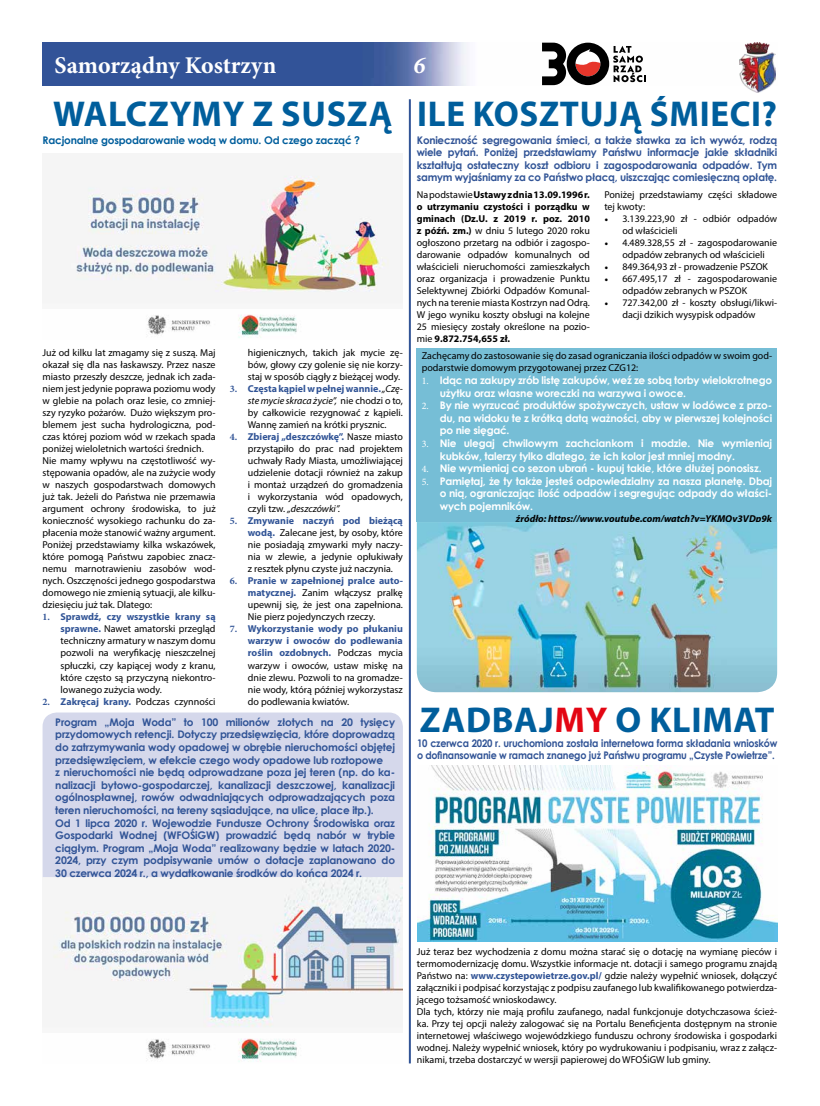
<style>
.page{position:relative;width:820px;height:1106px;background:#fff}
.page>*{position:absolute;margin:0;border:0;box-sizing:border-box;transform-origin:0 0}
.t1{font:700 36px "Myriad Pro";letter-spacing:.02em;color:#005e9c}
.t2{font:700 24px "Minion Pro";color:#fff}
.t3{font:italic 700 24px "Minion Pro";color:#fff}
.t4{font:700 10.5px/12.6px "Century Gothic";letter-spacing:-.02em;color:#315496}
.t5{font:700 10.5px/12.6px "Century Gothic";letter-spacing:-.02em;color:#fff}
.t6{font:700 10.5px/12.6px "Century Gothic";letter-spacing:-.02em;color:#315496;scale:.91 1}
.t7{font:700 10.5px "Century Gothic";letter-spacing:-.02em;color:#005e9c}
.t8{font:10px/12px "Myriad Pro";color:#000;text-align:justify}
.t9{font:italic 700 10px "Myriad Pro";color:#000}
.s1{font-family:"Minion Pro";font-weight:700;color:#315496}
.s2{font-weight:700;color:#315496}
.s3{font-style:italic}
.s4{font-weight:700}
.s5{font-family:"Minion Pro"}
.s6{font-family:"Minion Pro";font-weight:400;font-size:10px}
.s7{color:#e30613}
</style>
<div class="page">
<img style="left:43px;top:43px;width:733px;height:42px">
<img style="left:43px;top:877px;width:360px;height:185px">
<div style="left:43px;top:712px;width:360px;height:165px;background:#d5d8eb"></div>
<svg style="left:542px;top:43px;width:104px;height:42px"></svg>
<img style="left:739px;top:43px;width:36px;height:49px">
<img style="left:75px;top:175px;width:315px;height:163px">
<img style="left:417px;top:765px;width:360px;height:176px">
<hr style="left:408px;top:99px;width:2px;height:964px;background:#315496">
<div style="left:416px;top:349px;width:360px;height:173px;background:#76bed6"></div>
<img style="left:416px;top:522px;width:360px;height:170px">
<h2 class="t2" style="left:54px;top:48px;width:223px">Samorządny Kostrzyn</h2>
<h2 class="t3" style="left:413px;top:48px;width:13px">6</h2>
<h1 class="t1" style="left:53px;top:91px;width:340px">WALCZYMY Z SUSZĄ</h1>
<p class="t7" style="left:43px;top:132px;width:319px">Racjonalne gospodarowanie wodą w domu. Od czego zacząć ?</p>
<p class="t8" style="left:43px;top:347px;width:174px;text-align:left">Już od kilku lat zmagamy się z suszą. Maj okazał się dla nas łaskawszy. Przez nasze miasto przeszły deszcze, jednak ich zada&shy;niem jest jedynie poprawa poziomu wody w glebie na polach oraz lesie, co zmniej&shy;szy ryzyko pożarów. Dużo większym pro&shy;blemem jest sucha hydrologiczna, pod&shy;czas której poziom wód w rzekach spada poniżej wieloletnich wartości średnich.<br>Nie mamy wpływu na częstotliwość wy&shy;stępowania opadów, ale na zużycie wody w naszych gospodarstwach domowych już tak. Jeżeli do Państwa nie przemawia argument ochrony środowiska, to już konieczność wysokiego rachunku do za&shy;płacenia może stanowić ważny argument.<br>Poniżej przedstawiamy kilka wskazówek, które pomogą Państwu zapobiec znacz&shy;nemu marnotrawieniu zasobów wod&shy;nych. Oszczęności jednego gospodarstwa domowego nie zmienią sytuacji, ale kilku&shy;dziesięciu już tak. Dlatego:</p>
<p class="t8" style="left:61px;top:611px;width:156px;text-indent:-18px"><span class="s1">1.</span> <span class="s2">Sprawdź, czy wszystkie krany są sprawne.</span> Nawet amatorski przegląd techniczny armatury w naszym domu pozwoli na weryfikację nieszczelnej spłuczki, czy kapiącej wody z kranu, które często są przyczyną niekontro&shy;lowanego zużycia wody.</p>
<p class="t8" style="left:43px;top:695px;width:174px"><span class="s1">2.</span> <span class="s2">Zakręcaj krany.</span> Podczas czynności</p>
<p class="t8" style="left:248px;top:347px;width:156px">higienicznych, takich jak mycie zę&shy;bów, głowy czy golenie się nie korzy&shy;staj w sposób ciągły z bieżącej wody.</p>
<p class="t8" style="left:248px;top:383px;width:156px;text-indent:-18px"><span class="s1">3.</span> <span class="s2">Częsta kąpiel w pełnej wannie.</span> <span class="s3">„Czę&shy;ste mycie skraca życie”,</span> nie chodzi o to, by całkowicie rezygnować z kąpieli.<br>Wannę zamień na krótki prysznic.</p>
<p class="t8" style="left:248px;top:431px;width:156px;text-indent:-18px"><span class="s1">4.</span> <span class="s2">Zbieraj „deszczówkę”.</span> Nasze miasto przystąpiło do prac nad projektem uchwały Rady Miasta, umożliwiającej udzielenie dotacji również na zakup i montaż urządzeń do gromadzenia i wykorzystania wód opadowych, czyli tzw. <span class="s3">„deszczówki”.</span></p>
<p class="t8" style="left:248px;top:515px;width:156px;text-indent:-18px"><span class="s1">5.</span> <span class="s2">Zmywanie naczyń pod bieżącą wodą.</span> Zalecane jest, by osoby, które nie posiadają zmywarki myły naczy&shy;nia w zlewie, a jedynie opłukiwały z resztek płynu czyste już naczynia.</p>
<p class="t8" style="left:248px;top:575px;width:156px;text-indent:-18px"><span class="s1">6.</span> <span class="s2">Pranie w zapełnionej pralce auto&shy;matycznej.</span> Zanim włączysz pralkę upewnij się, że jest ona zapełniona.<br>Nie pierz pojedynczych rzeczy.</p>
<p class="t8" style="left:248px;top:623px;width:156px;text-indent:-18px"><span class="s1">7.</span> <span class="s2">Wykorzystanie wody po płukaniu warzyw i owoców do podlewania roślin ozdobnych.</span> Podczas mycia warzyw i owoców, ustaw miskę na dnie zlewu. Pozwoli to na gromadze&shy;nie wody, którą później wykorzystasz do podlewania kwiatów.</p>
<p class="t4" style="left:55px;top:715px;width:341px">Program „Moja Woda” to 100 milionów złotych na 20 tysięcy przydomowych retencji. Dotyczy przedsięwzięcia, które doprowadzą do zatrzymywania wody opadowej w obrębie nieruchomości objętej przedsięwzięciem, w efekcie czego wody opadowe lub roztopowe<br>z nieruchomości nie będą odprowadzane poza jej teren (np. do ka&shy;nalizacji bytowo-gospodarczej, kanalizacji deszczowej, kanalizacji ogólnospławnej, rowów odwadniających odprowadzających poza teren nieruchomości, na tereny sąsiadujące, na ulice, place itp.).<br>Od 1 lipca 2020 r. Wojewodzie Fundusze Ochrony Środowiska oraz Gospodarki Wodnej (WFOŚiGW) prowadzić będą nabór w trybie ciągłym. Program „Moja Woda” realizowany będzie w latach 2020- 2024, przy czym podpisywanie umów o dotacje zaplanowano do 30 czerwca 2024 r., a wydatkowanie środków do końca 2024 r.</p>
<h1 class="t1" style="left:417px;top:91px;width:361px">ILE KOSZTUJĄ ŚMIECI?</h1>
<p class="t4" style="left:416px;top:133px;width:362px;text-align:justify">Konieczność segregowania śmieci, a także stawka za ich wywóz, rodzą wiele pytań. Poniżej przedstawiamy Państwu informacje jakie składniki kształtują ostateczny koszt odbioru i zagospodarowania odpadów. Tym samym wyjaśniamy za co Państwo płacą, uiszczając comiesięczną opłatę.</p>
<p class="t8" style="left:416px;top:189px;width:174px">Na podstawie <span class="s4">Ustawy z dnia 13.09.1996 r. o utrzymaniu czystości i porządku w gminach (Dz.U. z 2019 r. poz. 2010 z późń. zm.)</span> w dniu 5 lutego 2020 roku ogłoszono przetarg na odbiór i zagospo&shy;darowanie odpadów komunalnych od właścicieli nieruchomości zamieszkałych oraz organizacja i prowadzenie Punktu Selektywnej Zbiórki Odpadów Komunal&shy;nych na terenie miasta Kostrzyn nad Odrą.<br>W jego wyniku koszty obsługi na kolejne 25 miesięcy zostały określone na pozio&shy;mie <span class="s4">9.872.754,655 zł.</span></p>
<p class="t8" style="left:604px;top:189px;width:174px">Poniżej przedstawiamy części składowe tej kwoty:</p>
<p class="t8" style="left:622px;top:213px;width:156px;text-indent:-18px"><span class="s5">•</span> 3.139.223,90 zł - odbiór odpadów od właścicieli</p>
<p class="t8" style="left:604px;top:237px;width:174px;text-align:center"><span class="s5">•</span> 4.489.328,55 zł - zagospodarowanie odpadów zebranych od właścicieli</p>
<p class="t8" style="left:604px;top:261px;width:165px"><span class="s5">•</span> 849.364,93 zł - prowadzenie PSZOK</p>
<p class="t8" style="left:622px;top:273px;width:156px;text-indent:-18px"><span class="s5">•</span> 667.495,17 zł - zagospodarowanie odpadów zebranych w PSZOK</p>
<p class="t8" style="left:604px;top:297px;width:174px;text-align:center"><span class="s5">•</span> 727.342,00 zł - koszty obsługi/likwi&shy;dacji dzikich wysypisk odpadów</p>
<p class="t8" style="left:421px;top:350px;width:352px">Zachęcamy do zastosowanie się do zasad ograniczania ilości odpadów w swoim god&shy;podarstwie domowym przygotowanej przez CZG12:</p>
<p class="t5" style="left:439px;top:373px;width:334px;text-indent:-18px"><span class="s6">1.</span> Idąc na zakupy zrób listę zakupów, weź ze sobą torby wielokrotnego użytku oraz własne woreczki na warzywa i owoce.</p>
<p class="t5" style="left:439px;top:398px;width:334px;text-align:justify;text-indent:-18px"><span class="s6">2.</span> By nie wyrzucać produktów spożywczych, ustaw w lodówce z przo&shy;du, na widoku te z krótką datą ważności, aby w pierwszej kolejności po nie sięgać.</p>
<p class="t5" style="left:439px;top:436px;width:334px;text-indent:-18px"><span class="s6">3.</span> Nie ulegaj chwilowym zachciankom i modzie. Nie wymieniaj kubków, talerzy tylko dlatego, że ich kolor jest mniej modny.</p>
<p class="t5" style="left:421px;top:461px;width:341px"><span class="s6">4.</span> Nie wymieniaj co sezon ubrań - kupuj takie, które dłużej ponosisz.</p>
<p class="t5" style="left:439px;top:474px;width:334px;text-align:justify;text-indent:-18px"><span class="s6">5.</span> Pamiętaj, że ty także jesteś odpowiedzialny za nasza planetę. Dbaj o nią, ograniczając ilość odpadów i segregując odpady do właści&shy;wych pojemników.</p>
<p class="t9" style="left:515px;top:512px;width:257px">źródło: https://www.youtube.com/watch?v=YKMQv3VDp9k</p>
<h1 class="t1" style="left:420px;top:696px;width:356px">ZADBAJ<span class="s7">MY</span> O KLIMAT</h1>
<p class="t6" style="left:417px;top:736px;width:397px">10 czerwca 2020 r. uruchomiona została internetowa forma składania wniosków o dofinansowanie w ramach znanego już Państwu programu „Czyste Powietrze”.</p>
<p class="t8" style="left:416px;top:945px;width:362px;text-align:left">Już teraz bez wychodzenia z domu można starać się o dotację na wymianę pieców i termomodernizację domu. Wszystkie informacje nt. dotacji i samego programu znajdą Państwo na: <span class="s2">www.czystepowietrze.gov.pl/</span> gdzie należy wypełnić wniosek, dołączyć załączniki i podpisać korzystając z podpisu zaufanego lub kwalifikowanego potwierdza&shy;jącego tożsamość wnioskodawcy.<br>Dla tych, którzy nie mają profilu zaufanego, nadal funkcjonuje dotychczasowa ścież&shy;ka. Przy tej opcji należy zalogować się na Portalu Beneficjenta dostępnym na stronie internetowej właściwego wojewódzkiego funduszu ochrony środowiska i gospodarki wodnej. Należy wypełnić wniosek, który po wydrukowaniu i podpisaniu, wraz z załącz&shy;nikami, trzeba dostarczyć w wersji papierowej do WFOŚiGW lub gminy.</p>
</div>
